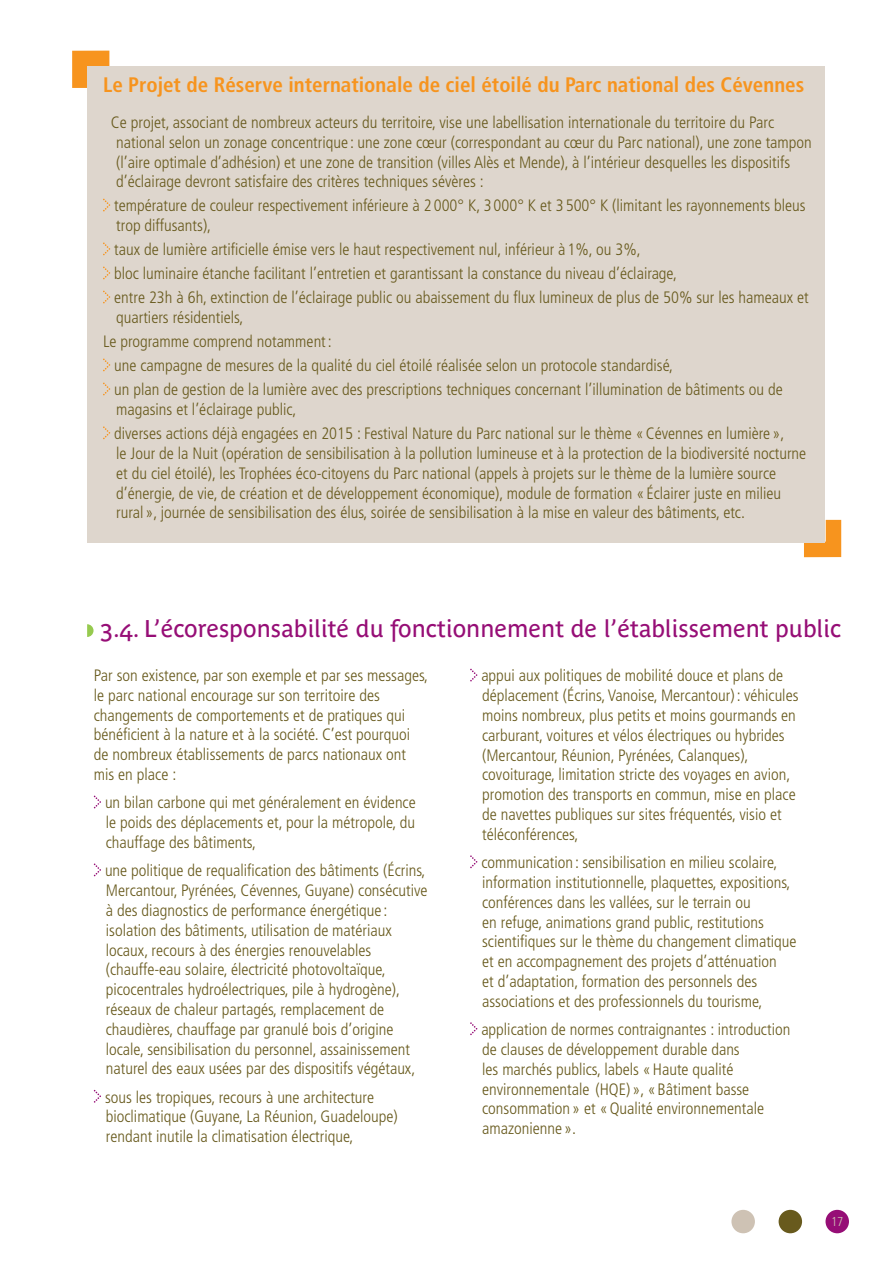
<style>
.page{position:relative;width:893px;height:1263px;background:#fff}
.page>*{position:absolute;margin:0;border:0;box-sizing:border-box;transform-origin:0 0}
.t1{font:24px "Parisine Plus Std";color:#960e76}
.t2{font:700 condensed 21px "Frutiger LT Std";color:#f7941e}
.t3{font:300 condensed 16.5px/19.8px "Frutiger LT Std";color:#685a1d}
.t4{font:300 condensed 12.9px "Frutiger LT Std";color:#cec2b4}
</style>
<div class="page">
<svg style="left:72px;top:51px;width:37px;height:37px"></svg>
<svg style="left:804px;top:520px;width:37px;height:37px"></svg>
<div style="left:88px;top:66px;width:737px;height:476px;background:#ded6cd"></div>
<svg style="left:103px;top:199px;width:7px;height:12px"></svg>
<svg style="left:103px;top:243px;width:7px;height:12px"></svg>
<svg style="left:103px;top:267px;width:7px;height:12px"></svg>
<svg style="left:103px;top:291px;width:7px;height:12px"></svg>
<svg style="left:103px;top:359px;width:7px;height:12px"></svg>
<svg style="left:103px;top:383px;width:7px;height:12px"></svg>
<svg style="left:103px;top:426px;width:7px;height:13px"></svg>
<svg style="left:87px;top:624px;width:7px;height:13px"></svg>
<svg style="left:94px;top:796px;width:7px;height:12px"></svg>
<svg style="left:94px;top:863px;width:7px;height:13px"></svg>
<svg style="left:94px;top:1090px;width:7px;height:13px"></svg>
<svg style="left:470px;top:669px;width:7px;height:12px"></svg>
<svg style="left:470px;top:855px;width:7px;height:13px"></svg>
<svg style="left:470px;top:1022px;width:7px;height:13px"></svg>
<div style="left:825px;top:1210px;width:24px;height:23px;background:#960e76;border-radius:50%"></div>
<div style="left:779px;top:1210px;width:23px;height:23px;background:#685a1d;border-radius:50%"></div>
<div style="left:731px;top:1210px;width:24px;height:23px;background:#cec2b4;border-radius:50%"></div>
<p class="t2" style="left:103px;top:72px;width:703px">Le Projet de Réserve internationale de ciel étoilé du Parc national des Cévennes</p>
<p class="t3" style="left:116px;top:113px;width:697px;text-indent:-5px">Ce projet, associant de nombreux acteurs du territoire, vise une labellisation internationale du territoire du Parc national selon un zonage concentrique : une zone cœur (correspondant au cœur du Parc national), une zone tampon (l’aire optimale d’adhésion) et une zone de transition (villes Alès et Mende), à l’intérieur desquelles les dispositifs d’éclairage devront satisfaire des critères techniques sévères :</p>
<p class="t3" style="left:114px;top:196px;width:693px">température de couleur respectivement inférieure à 2 000° K, 3 000° K et 3 500° K (limitant les rayonnements bleus trop diffusants),</p>
<p class="t3" style="left:114px;top:238px;width:696px;line-height:24px">taux de lumière artificielle émise vers le haut respectivement nul, inférieur à 1%, ou 3%,<br>bloc luminaire étanche facilitant l’entretien et garantissant la constance du niveau d’éclairage,<br>entre 23h à 6h, extinction de l’éclairage public ou abaissement du flux lumineux de plus de 50% sur les hameaux et</p>
<p class="t3" style="left:116px;top:308px;width:129px">quartiers résidentiels,</p>
<p class="t3" style="left:103px;top:332px;width:230px">Le programme comprend notamment:</p>
<p class="t3" style="left:114px;top:356px;width:560px">une campagne de mesures de la qualité du ciel étoilé réalisée selon un protocole standardisé,</p>
<p class="t3" style="left:114px;top:380px;width:670px">un plan de gestion de la lumière avec des prescriptions techniques concernant l’illumination de bâtiments ou de</p>
<p class="t3" style="left:114px;top:398px;width:672px;line-height:24px">magasins et l’éclairage public,<br>diverses actions déjà engagées en 2015 : Festival Nature du Parc national sur le thème «Cévennes en lumière »,</p>
<p class="t3" style="left:116px;top:444px;width:692px">le Jour de la Nuit (opération de sensibilisation à la pollution lumineuse et à la protection de la biodiversité nocturne et du ciel étoilé), les Trophées éco-citoyens du Parc national (appels à projets sur le thème de la lumière source d’énergie, de vie, de création et de développement économique), module de formation « Éclairer juste en milieu rural », journée de sensibilisation des élus, soirée de sensibilisation à la mise en valeur des bâtiments, etc.</p>
<h1 class="t1" style="left:100px;top:615px;width:743px">3.4. L’écoresponsabilité du fonctionnement de l’établissement public</h1>
<p class="t3" style="left:94px;top:666px;width:336px">Par son existence, par son exemple et par ses messages, le parc national encourage sur son territoire des changements de comportements et de pratiques qui bénéficient à la nature et à la société. C’est pourquoi de nombreux établissements de parcs nationaux ont mis en place :</p>
<p class="t3" style="left:105px;top:793px;width:312px;text-align:justify">un bilan carbone qui met généralement en évidence le poids des déplacements et, pour la métropole, du chauffage des bâtiments,</p>
<p class="t3" style="left:105px;top:861px;width:324px">une politique de requalification des bâtiments (Écrins, Mercantour, Pyrénées, Cévennes, Guyane) consécutive à des diagnostics de performance énergétique : isolation des bâtiments, utilisation de matériaux locaux, recours à des énergies renouvelables (chauffe-eau solaire, électricité photovoltaïque, picocentrales hydroélectriques, pile à hydrogène), réseaux de chaleur partagés, remplacement de chaudières, chauffage par granulé bois d’origine locale, sensibilisation du personnel, assainissement naturel des eaux usées par des dispositifs végétaux,</p>
<p class="t3" style="left:105px;top:1087px;width:294px">sous les tropiques, recours à une architecture bioclimatique (Guyane, La Réunion, Guadeloupe) rendant inutile la climatisation électrique,</p>
<p class="t3" style="left:481px;top:666px;width:319px">appui aux politiques de mobilité douce et plans de déplacement (Écrins, Vanoise, Mercantour): véhicules moins nombreux, plus petits et moins gourmands en carburant, voitures et vélos électriques ou hybrides (Mercantour, Réunion, Pyrénées, Calanques), covoiturage, limitation stricte des voyages en avion, promotion des transports en commun, mise en place de navettes publiques sur sites fréquentés, visio et téléconférences,</p>
<p class="t3" style="left:481px;top:853px;width:317px">communication : sensibilisation en milieu scolaire, information institutionnelle, plaquettes, expositions, conférences dans les vallées, sur le terrain ou<br>en refuge, animations grand public, restitutions scientifiques sur le thème du changement climatique et en accompagnement des projets d’atténuation<br>et d’adaptation, formation des personnels des associations et des professionnels du tourisme,</p>
<p class="t3" style="left:481px;top:1020px;width:310px">application de normes contraignantes : introduction de clauses de développement durable dans<br>les marchés publics, labels «Haute qualité environnementale (HQE) », « Bâtiment basse consommation » et «Qualité environnementale amazonienne ».</p>
<p class="t4" style="left:831px;top:1214px;width:14px">17</p>
</div>
